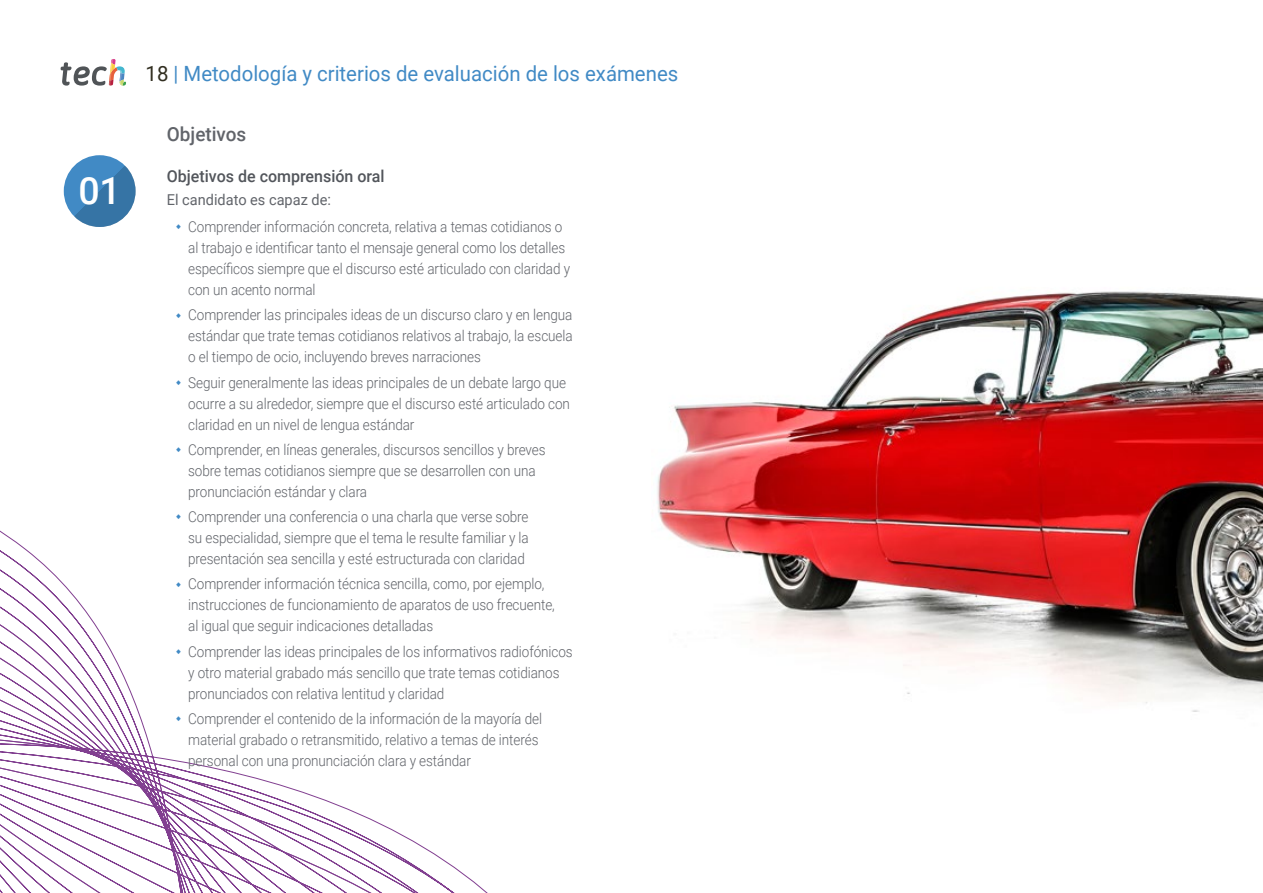
<style>
.page{position:relative;width:1263px;height:893px;background:#fff}
.page>*{position:absolute;margin:0;border:0;box-sizing:border-box;transform-origin:0 0}
.t1{font:500 37.5px "Roboto";color:#fff}
.t2{font:21px "Roboto";color:#418ac5}
.t3{font:500 19.5px "Roboto";color:#61646a}
.t4{font:500 16.5px "Roboto";color:#52555b}
.t5{font:300 15px/21px "Roboto";letter-spacing:-.005em;color:#61646a;scale:.9 1}
.t6{font:15px "Roboto";color:#61646a}
.s1{color:#312e20}
</style>
<div class="page">
<svg style="left:61px;top:59px;width:65px;height:27px"></svg>
<svg style="left:0;top:530px;width:488px;height:363px"></svg>
<div style="left:64px;top:155px;width:72px;height:72px;background:#418ac5;border-radius:50%"></div>
<svg style="left:74px;top:166px;width:62px;height:61px"></svg>
<img style="left:657px;top:291px;width:606px;height:421px">
<svg style="left:176px;top:582px;width:5px;height:5px"></svg>
<svg style="left:176px;top:649px;width:5px;height:5px"></svg>
<svg style="left:176px;top:716px;width:5px;height:5px"></svg>
<h2 class="t2" style="left:146px;top:59px;width:534px"><span class="s1">18</span> | Metodología y criterios de evaluación de los exámenes</h2>
<h3 class="t3" style="left:167px;top:120px;width:81px">Objetivos</h3>
<h1 class="t1" style="left:78px;top:164px;width:44px">01</h1>
<p class="t4" style="left:167px;top:165px;width:219px">Objetivos de comprensión oral</p>
<p class="t6" style="left:167px;top:189px;width:166px">El candidato es capaz de:</p>
<p class="t5" style="left:188px;top:216px;width:426px">Comprender información concreta, relativa a temas cotidianos o al trabajo e identificar tanto el mensaje general como los detalles específicos siempre que el discurso esté articulado con claridad y con un acento normal</p>
<p class="t5" style="left:188px;top:304px;width:429px;text-align:justify">Comprender las principales ideas de un discurso claro y en lengua estándar que trate temas cotidianos relativos al trabajo, la escuela o el tiempo de ocio, incluyendo breves narraciones</p>
<p class="t5" style="left:188px;top:371px;width:426px">Seguir generalmente las ideas principales de un debate largo que ocurre a su alrededor, siempre que el discurso esté articulado con claridad en un nivel de lengua estándar</p>
<p class="t5" style="left:188px;top:438px;width:399px">Comprender, en líneas generales, discursos sencillos y breves sobre temas cotidianos siempre que se desarrollen con una pronunciación estándar y clara</p>
<p class="t5" style="left:188px;top:506px;width:380px;text-align:justify">Comprender una conferencia o una charla que verse sobre su especialidad, siempre que el tema le resulte familiar y la presentación sea sencilla y esté estructurada con claridad</p>
<p class="t5" style="left:188px;top:573px;width:409px">Comprender información técnica sencilla, como, por ejemplo, instrucciones de funcionamiento de aparatos de uso frecuente, al igual que seguir indicaciones detalladas</p>
<p class="t5" style="left:188px;top:640px;width:429px">Comprender las ideas principales de los informativos radiofónicos y otro material grabado más sencillo que trate temas cotidianos pronunciados con relativa lentitud y claridad</p>
<p class="t5" style="left:188px;top:707px;width:395px">Comprender el contenido de la información de la mayoría del material grabado o retransmitido, relativo a temas de interés personal con una pronunciación clara y estándar</p>
</div>
